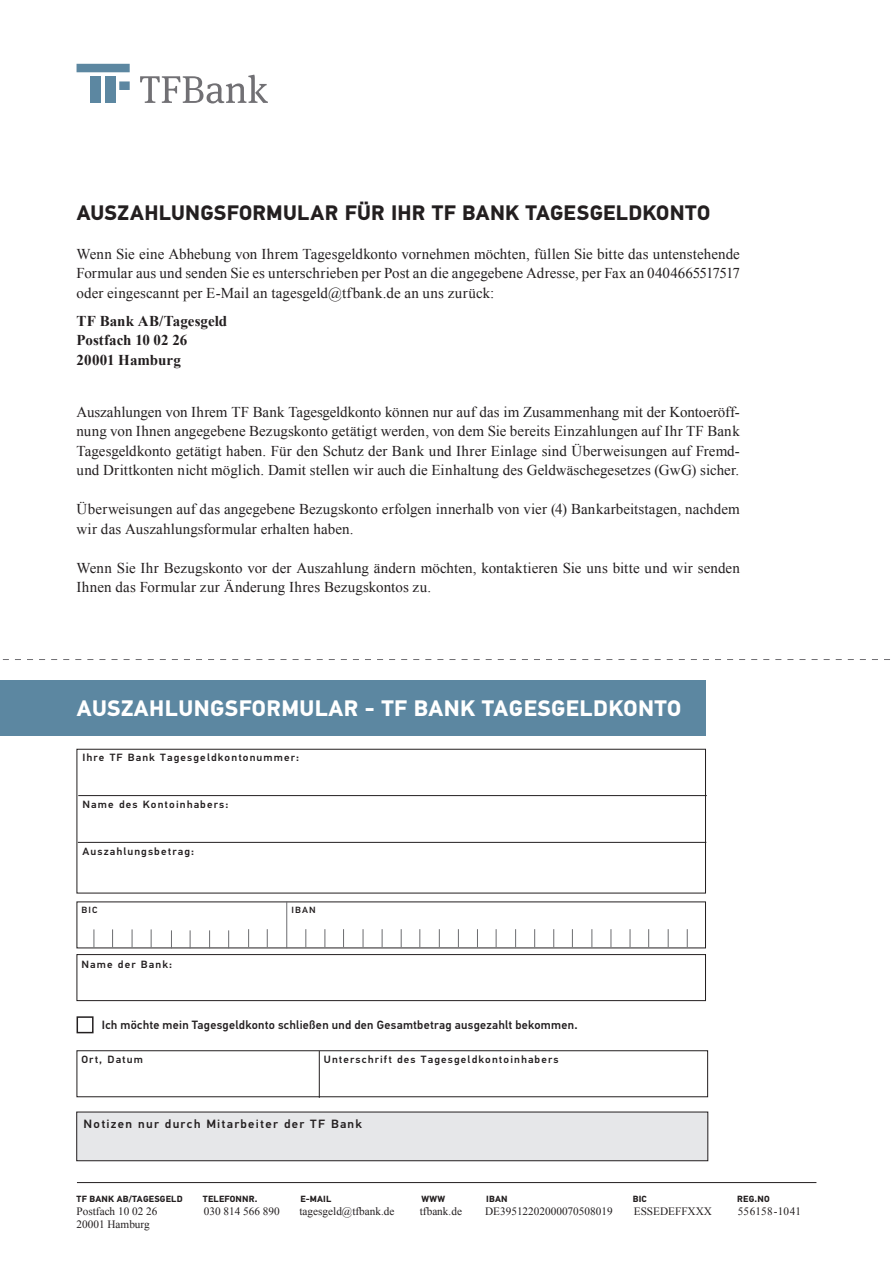
<style>
.page{position:relative;width:893px;height:1263px;background:#fff}
.page>*{position:absolute;margin:0;border:0;box-sizing:border-box;transform-origin:0 0}
.t1{font:700 22.5px "PF Din Text Pro";letter-spacing:.02em;color:#fff}
.t2{font:700 21px "PF Din Text Pro";letter-spacing:.01em;color:#231f20}
.t3{font:15px/19.5px "Times New Roman";letter-spacing:.005em;color:#231f20;text-align:justify}
.t4{font:700 15px "Times New Roman";letter-spacing:.005em;color:#231f20}
.t5{font:500 12px "PF Din Text Pro";letter-spacing:.025em;color:#231f20}
.t6{font:500 12px "PF Din Text Pro";letter-spacing:.1em;color:#231f20;scale:1.05 1}
.t7{font:11.25px "Times New Roman";color:#231f20}
.t8{font:11.25px "Times New Roman";letter-spacing:.02em;color:#231f20}
.t9{font:500 10.5px "PF Din Text Pro";letter-spacing:.1em;color:#231f20;scale:1.05 1}
.t10{font:700 9px "PF Din Text Pro";letter-spacing:.02em;color:#231f20}
.t11{font:500 9px "PF Din Text Pro";letter-spacing:.12em;color:#231f20;scale:1.05 1}
</style>
<div class="page">
<div style="left:0;top:680px;width:706px;height:56px;background:#5c87a1"></div>
<hr style="left:77px;top:1182px;width:739px;height:1px;background:#231f20">
<div style="left:91px;top:76px;width:10px;height:27px;background:#5c87a1"></div>
<div style="left:105px;top:76px;width:10px;height:27px;background:#5c87a1"></div>
<svg style="left:77px;top:64px;width:53px;height:8px"></svg>
<svg style="left:119px;top:81px;width:11px;height:9px"></svg>
<svg style="left:140px;top:75px;width:128px;height:28px"></svg>
<svg style="left:2px;top:659px;width:888px;height:1px"></svg>
<div style="left:77px;top:1112px;width:631px;height:49px;background:#e6e7e9"></div>
<div style="left:77px;top:1112px;width:631px;height:49px;border:1px solid #231f20"></div>
<div style="left:77px;top:749px;width:629px;height:144px;border:1px solid #231f20"></div>
<hr style="left:78px;top:795px;width:629px;height:1px;background:#231f20">
<hr style="left:78px;top:842px;width:628px;height:1px;background:#231f20">
<svg style="left:93px;top:929px;width:1px;height:18px"></svg>
<svg style="left:112px;top:929px;width:1px;height:18px"></svg>
<svg style="left:132px;top:929px;width:1px;height:18px"></svg>
<svg style="left:151px;top:929px;width:1px;height:18px"></svg>
<svg style="left:171px;top:930px;width:1px;height:18px"></svg>
<svg style="left:190px;top:930px;width:1px;height:18px"></svg>
<svg style="left:209px;top:930px;width:1px;height:18px"></svg>
<svg style="left:228px;top:930px;width:1px;height:18px"></svg>
<svg style="left:248px;top:929px;width:1px;height:18px"></svg>
<svg style="left:267px;top:929px;width:1px;height:18px"></svg>
<hr style="left:286px;top:901px;width:1px;height:47px;background:#6c6d70">
<svg style="left:305px;top:929px;width:1px;height:18px"></svg>
<svg style="left:477px;top:929px;width:1px;height:18px"></svg>
<svg style="left:496px;top:929px;width:1px;height:18px"></svg>
<svg style="left:515px;top:929px;width:1px;height:18px"></svg>
<svg style="left:534px;top:929px;width:1px;height:18px"></svg>
<svg style="left:401px;top:929px;width:1px;height:18px"></svg>
<svg style="left:419px;top:929px;width:1px;height:18px"></svg>
<svg style="left:439px;top:929px;width:1px;height:18px"></svg>
<svg style="left:458px;top:929px;width:1px;height:18px"></svg>
<svg style="left:324px;top:929px;width:1px;height:18px"></svg>
<svg style="left:343px;top:929px;width:1px;height:18px"></svg>
<svg style="left:363px;top:929px;width:1px;height:18px"></svg>
<svg style="left:382px;top:929px;width:1px;height:18px"></svg>
<svg style="left:553px;top:929px;width:1px;height:18px"></svg>
<svg style="left:572px;top:929px;width:1px;height:18px"></svg>
<svg style="left:591px;top:929px;width:1px;height:18px"></svg>
<svg style="left:610px;top:929px;width:1px;height:18px"></svg>
<svg style="left:630px;top:929px;width:1px;height:18px"></svg>
<svg style="left:648px;top:929px;width:1px;height:18px"></svg>
<svg style="left:668px;top:929px;width:1px;height:18px"></svg>
<svg style="left:687px;top:929px;width:1px;height:18px"></svg>
<div style="left:77px;top:954px;width:629px;height:47px;border:1px solid #231f20"></div>
<div style="left:77px;top:1050px;width:631px;height:47px;border:1px solid #231f20"></div>
<hr style="left:319px;top:1051px;width:1px;height:47px;background:#231f20">
<div style="left:77px;top:1016px;width:17px;height:17px;border:2px solid #231f20"></div>
<p class="t2" style="left:77px;top:200px;width:635px">AUSZAHLUNGSFORMULAR FÜR IHR TF BANK TAGESGELDKONTO</p>
<p class="t3" style="left:77px;top:244px;width:665px">Wenn Sie eine Abhebung von Ihrem Tagesgeldkonto vornehmen möchten, füllen Sie bitte das untenstehende Formular aus und senden Sie es unterschrieben per Post an die angegebene Adresse, per Fax an 0404665517517 oder eingescannt per E-Mail an tagesgeld@tfbank.de an uns zurück:</p>
<p class="t4" style="left:77px;top:310px;width:152px">TF Bank AB/Tagesgeld</p>
<p class="t4" style="left:77px;top:330px;width:112px">Postfach 10 02 26</p>
<p class="t4" style="left:77px;top:349px;width:106px">20001 Hamburg</p>
<p class="t3" style="left:77px;top:402px;width:665px">Auszahlungen von Ihrem TF Bank Tagesgeldkonto können nur auf das im Zusammenhang mit der Kontoeröff&shy;nung von Ihnen angegebene Bezugskonto getätigt werden, von dem Sie bereits Einzahlungen auf Ihr TF Bank Tagesgeldkonto getätigt haben. Für den Schutz der Bank und Ihrer Einlage sind Überweisungen auf Fremd&shy;und Drittkonten nicht möglich. Damit stellen wir auch die Einhaltung des Geldwäschegesetzes (GwG) sicher.</p>
<p class="t3" style="left:77px;top:499px;width:665px">Überweisungen auf das angegebene Bezugskonto erfolgen innerhalb von vier (4) Bankarbeitstagen, nachdem wir das Auszahlungsformular erhalten haben.</p>
<p class="t3" style="left:77px;top:558px;width:665px">Wenn Sie Ihr Bezugskonto vor der Auszahlung ändern möchten, kontaktieren Sie uns bitte und wir senden<br>Ihnen das Formular zur Änderung Ihres Bezugskontos zu.</p>
<p class="t1" style="left:77px;top:695px;width:606px">AUSZAHLUNGSFORMULAR - TF BANK TAGESGELDKONTO</p>
<p class="t9" style="left:83px;top:751px;width:208px">Ihre TF Bank Tagesgeldkontonummer:</p>
<p class="t9" style="left:83px;top:798px;width:140px">Name des Kontoinhabers:</p>
<p class="t9" style="left:83px;top:845px;width:108px">Auszahlungsbetrag:</p>
<p class="t11" style="left:82px;top:905px;width:17px">BIC</p>
<p class="t11" style="left:291px;top:905px;width:25px">IBAN</p>
<p class="t9" style="left:82px;top:958px;width:88px">Name der Bank:</p>
<p class="t5" style="left:102px;top:1018px;width:477px">Ich möchte mein Tagesgeldkonto schließen und den Gesamtbetrag ausgezahlt bekommen.</p>
<p class="t9" style="left:82px;top:1053px;width:60px">Ort, Datum</p>
<p class="t9" style="left:324px;top:1053px;width:225px">Unterschrift des Tagesgeldkontoinhabers</p>
<p class="t6" style="left:84px;top:1117px;width:267px">Notizen nur durch Mitarbeiter der TF Bank</p>
<p class="t10" style="left:77px;top:1193px;width:107px">TF BANK AB/TAGESGELD</p>
<p class="t10" style="left:203px;top:1193px;width:56px">TELEFONNR.</p>
<p class="t10" style="left:300px;top:1193px;width:32px">E-MAIL</p>
<p class="t10" style="left:422px;top:1193px;width:25px">WWW</p>
<p class="t10" style="left:486px;top:1193px;width:23px">IBAN</p>
<p class="t10" style="left:633px;top:1193px;width:16px">BIC</p>
<p class="t10" style="left:737px;top:1193px;width:34px">REG.NO</p>
<p class="t7" style="left:77px;top:1203px;width:82px">Postfach 10 02 26</p>
<p class="t7" style="left:204px;top:1203px;width:77px">030 814 566 890</p>
<p class="t7" style="left:299px;top:1203px;width:97px">tagesgeld@tfbank.de</p>
<p class="t7" style="left:420px;top:1203px;width:44px">tfbank.de</p>
<p class="t7" style="left:485px;top:1203px;width:129px">DE39512202000070508019</p>
<p class="t7" style="left:634px;top:1203px;width:80px">ESSEDEFFXXX</p>
<p class="t8" style="left:738px;top:1204px;width:65px">556158-1041</p>
<p class="t7" style="left:77px;top:1217px;width:75px">20001 Hamburg</p>
</div>
